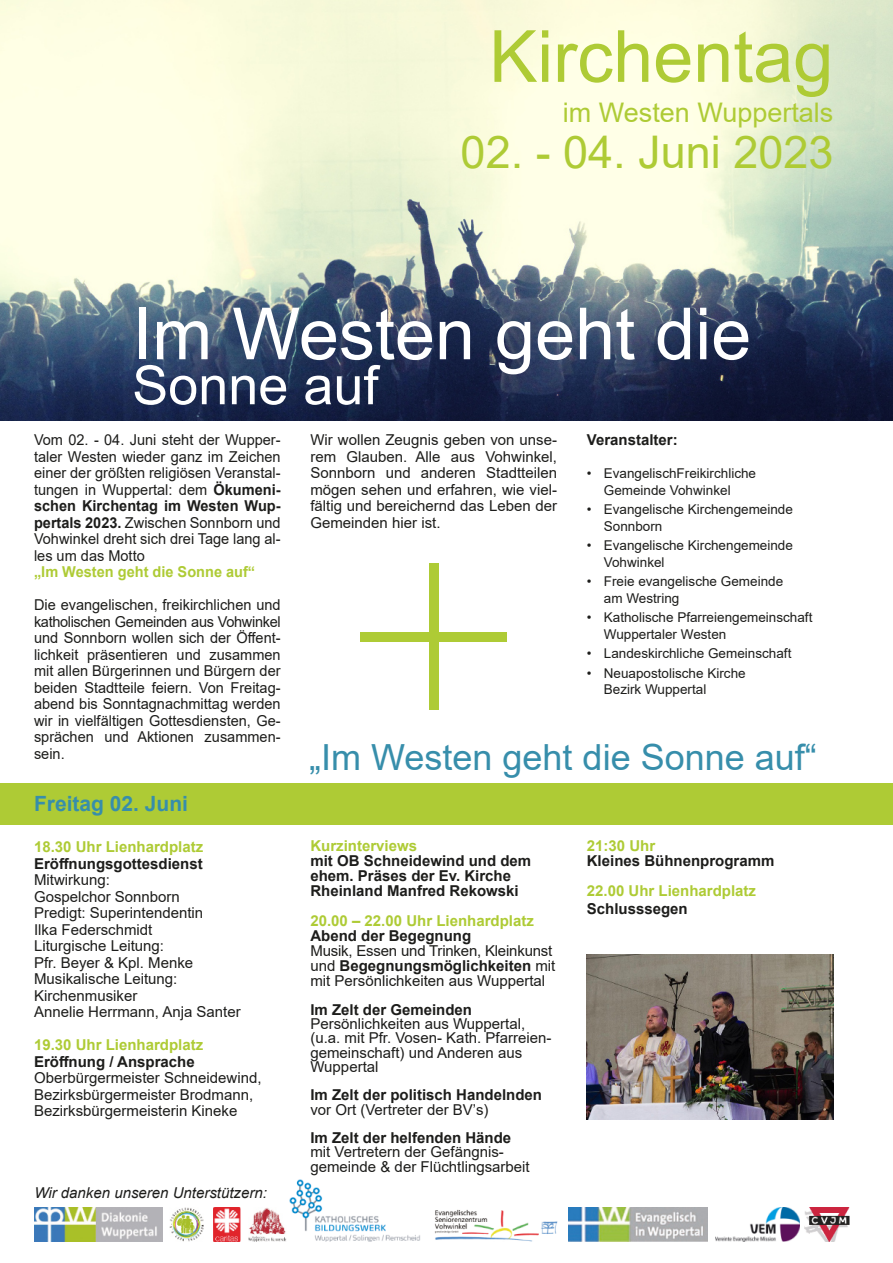
<style>
.page{position:relative;width:893px;height:1263px;background:#fff}
.page>*{position:absolute;margin:0;border:0;box-sizing:border-box;transform-origin:0 0}
.t1{font:72px "Arial";color:#fff}
.t2{font:72px "Arial";color:#aecb35}
.t3{font:54px "Arial";color:#fff}
.t4{font:45px "Arial";color:#aecb35}
.t5{font:36px "Arial";color:#378eab}
.t6{font:27px "Arial";color:#aecb35}
.t7{font:700 21px "Arial";color:#378eab}
.t8{font:15px/16.5px "Arial";color:#1d1d1b}
.t9{font:700 15px/15px "Arial";color:#1d1d1b}
.t10{font:700 15px "Arial";color:#aecb35}
.t11{font:italic 15px "Arial";color:#1d1d1b}
.t12{font:13.5px/16.5px "Arial";color:#1d1d1b}
.s1{font-weight:700}
</style>
<div class="page">
<img style="left:0;top:0;width:893px;height:421px">
<div style="left:0;top:784px;width:893px;height:41px;background:#aecb35"></div>
<img style="left:214px;top:1208px;width:26px;height:34px">
<img style="left:170px;top:1208px;width:34px;height:34px">
<img style="left:34px;top:1208px;width:129px;height:34px">
<img style="left:434px;top:1209px;width:124px;height:33px">
<img style="left:805px;top:1207px;width:44px;height:34px">
<img style="left:569px;top:1208px;width:139px;height:34px">
<img style="left:248px;top:1208px;width:39px;height:34px">
<img style="left:587px;top:955px;width:246px;height:164px">
<div style="left:360px;top:632px;width:147px;height:10px;background:#aecb35"></div>
<div style="left:429px;top:564px;width:10px;height:146px;background:#aecb35"></div>
<img style="left:715px;top:1208px;width:84px;height:34px">
<img style="left:290px;top:1179px;width:130px;height:63px">
<h1 class="t2" style="left:489px;top:29px;width:346px">Kirchentag</h1>
<h3 class="t6" style="left:563px;top:103px;width:272px">im Westen Wuppertals</h3>
<h3 class="t4" style="left:461px;top:135px;width:374px">02. - 04. Juni 2023</h3>
<h1 class="t1" style="left:132px;top:307px;width:621px">Im Westen geht die</h1>
<h2 class="t3" style="left:132px;top:365px;width:248px">Sonne auf</h2>
<p class="t8" style="left:34px;top:433px;width:248px;text-align:justify">Vom 02. - 04. Juni steht der Wupper&shy;taler Westen wieder ganz im Zeichen einer der größten religiösen Veranstal&shy;tungen in Wuppertal: dem <span class="s1">Ökumeni&shy;schen Kirchentag im Westen Wup&shy;pertals 2023.</span> Zwischen Sonnborn und Vohwinkel dreht sich drei Tage lang al&shy;les um das Motto</p>
<p class="t10" style="left:34px;top:566px;width:223px">„Im Westen geht die Sonne auf“</p>
<p class="t8" style="left:34px;top:598px;width:248px;text-align:justify">Die evangelischen, freikirchlichen und katholischen Gemeinden aus Vohwinkel und Sonnborn wollen sich der Öffent&shy;lichkeit präsentieren und zusammen mit allen Bürgerinnen und Bürgern der beiden Stadtteile feiern. Von Freitag&shy;abend bis Sonntagnachmittag werden wir in vielfältigen Gottesdiensten, Ge&shy;sprächen und Aktionen zusammen&shy;sein.</p>
<h3 class="t7" style="left:34px;top:795px;width:156px">Freitag 02. Juni</h3>
<p class="t10" style="left:34px;top:841px;width:171px">18.30 Uhr Lienhardplatz</p>
<p class="t9" style="left:34px;top:857px;width:170px">Eröffnungsgottesdienst</p>
<p class="t8" style="left:34px;top:873px;width:208px">Mitwirkung:<br>Gospelchor Sonnborn<br>Predigt: Superintendentin<br>Ilka Federschmidt<br>Liturgische Leitung:<br>Pfr. Beyer &amp; Kpl. Menke<br>Musikalische Leitung:<br>Kirchenmusiker<br>Annelie Herrmann, Anja Santer</p>
<p class="t10" style="left:34px;top:1039px;width:171px">19.30 Uhr Lienhardplatz</p>
<p class="t9" style="left:34px;top:1055px;width:162px">Eröffnung / Ansprache</p>
<p class="t8" style="left:34px;top:1071px;width:229px">Oberbürgermeister Schneidewind,<br>Bezirksbürgermeister Brodmann,<br>Bezirksbürgermeisterin Kineke</p>
<p class="t11" style="left:34px;top:1187px;width:234px">Wir danken unseren Unterstützern:</p>
<p class="t8" style="left:310px;top:433px;width:248px;text-align:justify">Wir wollen Zeugnis geben von unse&shy;rem Glauben. Alle aus Vohwinkel, Sonnborn und anderen Stadtteilen mögen sehen und erfahren, wie viel&shy;fältig und bereichernd das Leben der Gemeinden hier ist.</p>
<p class="t9" style="left:587px;top:434px;width:92px">Veranstalter:</p>
<p class="t12" style="left:604px;top:466px;width:154px;text-indent:-17px">• EvangelischFreikirchliche<br>Gemeinde Vohwinkel</p>
<p class="t12" style="left:604px;top:502px;width:191px;text-indent:-17px">• Evangelische Kirchengemeinde<br>Sonnborn</p>
<p class="t12" style="left:604px;top:538px;width:191px;text-indent:-17px">• Evangelische Kirchengemeinde<br>Vohwinkel</p>
<p class="t12" style="left:604px;top:574px;width:181px;text-indent:-17px">• Freie evangelische Gemeinde am Westring</p>
<p class="t12" style="left:604px;top:610px;width:210px;text-indent:-17px">• Katholische Pfarreiengemeinschaft<br>Wuppertaler Westen</p>
<p class="t12" style="left:587px;top:646px;width:206px">• Landeskirchliche Gemeinschaft</p>
<p class="t12" style="left:604px;top:666px;width:143px;text-indent:-17px">• Neuapostolische Kirche<br>Bezirk Wuppertal</p>
<h3 class="t5" style="left:309px;top:743px;width:509px">„Im Westen geht die Sonne auf“</h3>
<p class="t10" style="left:310px;top:840px;width:108px">Kurzinterviews</p>
<p class="t9" style="left:310px;top:854px;width:222px">mit OB Schneidewind und dem ehem. Präses der Ev. Kirche<br>Rheinland Manfred Rekowski</p>
<p class="t10" style="left:310px;top:915px;width:225px">20.00 – 22.00 Uhr Lienhardplatz</p>
<p class="t9" style="left:310px;top:929px;width:162px">Abend der Begegnung</p>
<p class="t8" style="left:310px;top:944px;width:247px;line-height:15px">Musik, Essen und Trinken, Kleinkunst und <span class="s1">Begegnungsmöglichkeiten</span> mit mit Persönlichkeiten aus Wuppertal</p>
<p class="t9" style="left:310px;top:1003px;width:163px">Im Zelt der Gemeinden</p>
<p class="t8" style="left:310px;top:1018px;width:242px;line-height:14.2px">Persönlichkeiten aus Wuppertal, (u.a. mit Pfr. Vosen- Kath. Pfarreien&shy;gemeinschaft) und Anderen aus<br>Wuppertal</p>
<p class="t9" style="left:310px;top:1089px;width:233px">Im Zelt der politisch Handelnden</p>
<p class="t8" style="left:310px;top:1102px;width:180px">vor Ort (Vertreter der BV’s)</p>
<p class="t9" style="left:310px;top:1132px;width:202px">Im Zelt der helfenden Hände</p>
<p class="t8" style="left:310px;top:1146px;width:221px;line-height:14.2px">mit Vertretern der Gefängnis&shy;gemeinde &amp; der Flüchtlingsarbeit</p>
<p class="t10" style="left:587px;top:840px;width:70px">21:30 Uhr</p>
<p class="t9" style="left:587px;top:854px;width:189px">Kleines Bühnenprogramm</p>
<p class="t10" style="left:587px;top:885px;width:171px">22.00 Uhr Lienhardplatz</p>
<p class="t9" style="left:587px;top:902px;width:102px">Schlusssegen</p>
</div>
